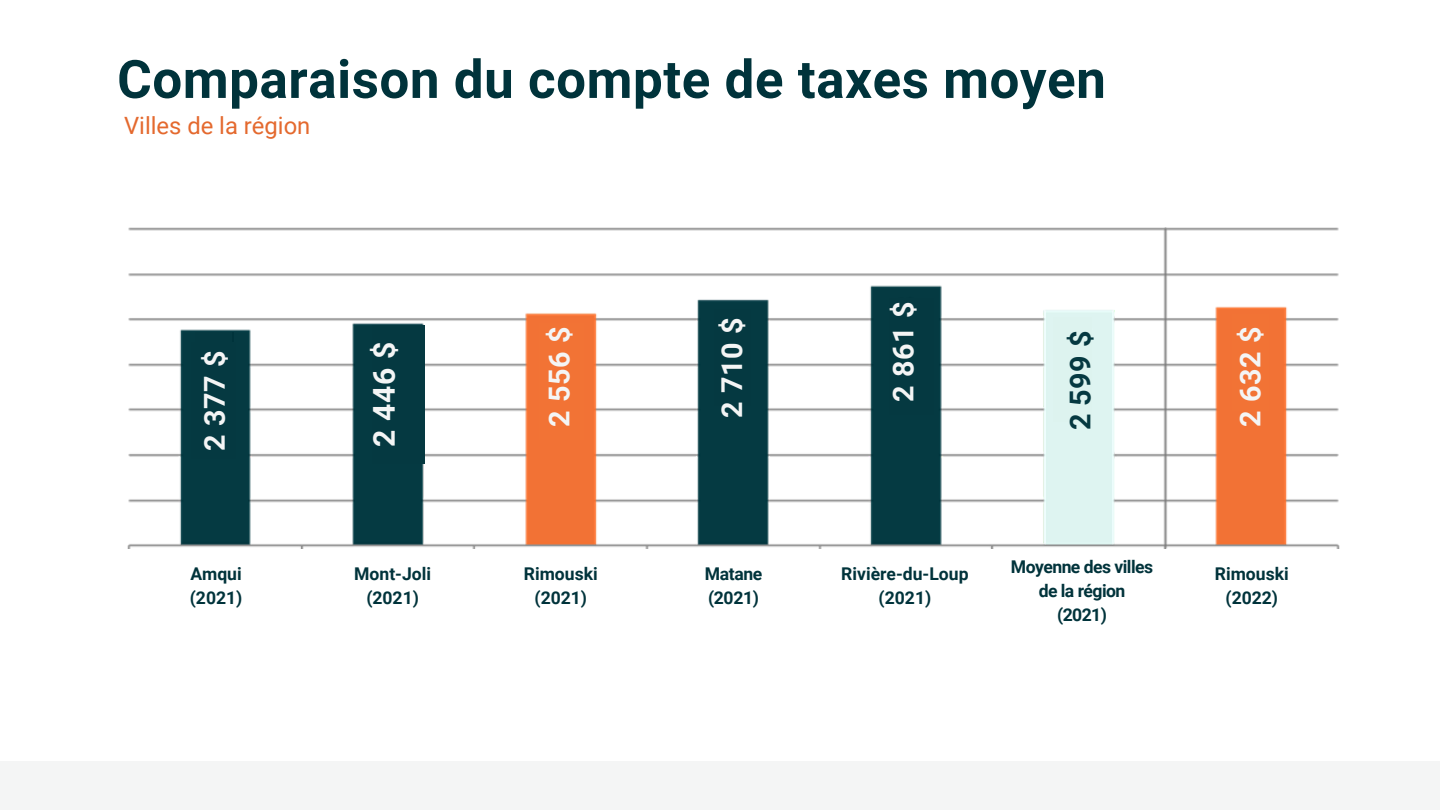
<style>
.page{position:relative;width:1440px;height:810px;background:#fff}
.page>*{position:absolute;margin:0;border:0;box-sizing:border-box;transform-origin:0 0}
.t1{font:700 52.9px "Roboto";letter-spacing:.01em;color:#00333b}
.t2{font:700 30.1px "Roboto";color:#f4f5f5}
.t3{font:700 28.8px "Roboto";letter-spacing:.02em;color:#f4f5f5}
.t4{font:700 28.8px "Roboto";color:#053941}
.t5{font:23.8px "Roboto";color:#e4692e}
.t6{font:700 17.6px/24px "Roboto";color:#00333b;text-align:center}
.t7{font:700 17.6px/24px "Roboto";letter-spacing:-.03em;color:#00333b;text-align:center}
.t8{font:700 17.6px/24px "Roboto";letter-spacing:-.02em;color:#00333b}
</style>
<div class="page">
<img style="left:127px;top:227px;width:1213px;height:322px">
<div style="left:1233px;top:314px;width:36px;height:97px;background:#f27335"></div>
<div style="left:195px;top:332px;width:37px;height:97px;background:#053941"></div>
<div style="left:714px;top:309px;width:36px;height:96px;background:#053941"></div>
<div style="left:889px;top:298px;width:45px;height:117px;background:#053941"></div>
<div style="left:1053px;top:317px;width:39px;height:104px;background:#ddf3ef"></div>
<div style="left:372px;top:325px;width:53px;height:139px;background:#053941"></div>
<div style="left:192px;top:342px;width:44px;height:117px;background:#053941"></div>
<div style="left:539px;top:323px;width:44px;height:117px;background:#f27335"></div>
<div style="left:0;top:761px;width:1440px;height:49px;background:#f4f5f5"></div>
<h1 class="t1" style="left:117px;top:49px;width:990px">Comparaison du compte de taxes moyen</h1>
<h3 class="t5" style="left:124px;top:112px;width:188px">Villes de la région</h3>
<h3 class="t3" style="left:198px;top:451px;width:102px;rotate:-90deg">2377$</h3>
<h2 class="t2" style="left:367px;top:447px;width:106px;rotate:-90deg">2446$</h2>
<h3 class="t3" style="left:194px;top:451px;width:102px;rotate:-90deg">2377$</h3>
<h3 class="t3" style="left:543px;top:427px;width:102px;rotate:-90deg">2556$</h3>
<h3 class="t3" style="left:715px;top:418px;width:102px;rotate:-90deg">2710$</h3>
<h3 class="t3" style="left:887px;top:402px;width:102px;rotate:-90deg">2861$</h3>
<h3 class="t4" style="left:1064px;top:430px;width:102px;rotate:-90deg">2599$</h3>
<p class="t6" style="left:190px;top:562px;width:54px;line-height:24.5px;text-align:left">Amqui (2021)</p>
<p class="t6" style="left:354px;top:562px;width:78px">Mont-Joli (2021)</p>
<p class="t6" style="left:524px;top:562px;width:75px">Rimouski (2021)</p>
<p class="t8" style="left:705px;top:562px;width:59px">Matane (2021)</p>
<p class="t7" style="left:1011px;top:555px;width:144px">Moyenne des villes de la région<br>(2021)</p>
<p class="t6" style="left:841px;top:562px;width:129px">Rivière-du-Loup (2021)</p>
<h3 class="t3" style="left:1234px;top:427px;width:102px;rotate:-90deg">2632$</h3>
<p class="t6" style="left:1215px;top:562px;width:75px">Rimouski (2022)</p>
</div>
